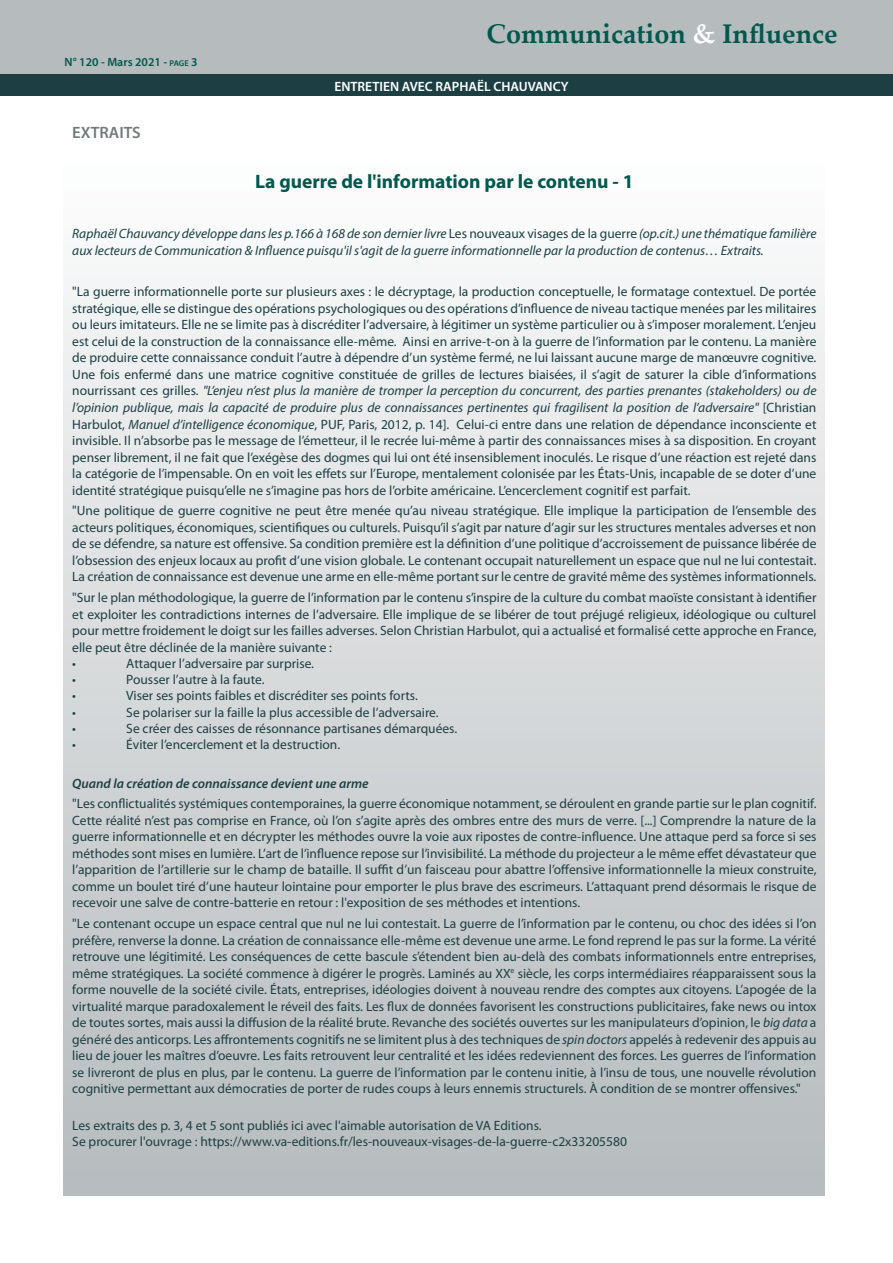
<style>
.page{position:relative;width:893px;height:1263px;background:#fff}
.page>*{position:absolute;margin:0;border:0;box-sizing:border-box;transform-origin:0 0}
.t1{font:700 27px "Palatino Linotype";color:#00584c}
.Titre_article_P1-4{font:700 19.5px "Myriad Pro";color:#00584c}
.Titre_colonnes{font:600 16.5px "Myriad Pro";color:#727b7c}
.Style_de_paragraphe{font:13.5px/16.5px "Myriad Pro";color:#1d3f44;text-align:justify}
.Style_de_paragraphe-2{font:italic 13.5px/16.5px "Myriad Pro";color:#1d3f44}
.Style_de_paragraphe-3{font:italic 600 13.5px "Myriad Pro";color:#1d3f44}
.t2{font:600 13.5px "Myriad Pro";color:#fff}
.t3{font:600 12px "Myriad Pro";color:#00584c}
.s1{font-size:8.4px}
.s2{color:#fff}
.s3{font-style:normal}
.s4{font-style:italic}
</style>
<div class="page">
<div style="left:0;top:0;width:893px;height:74px;background:#b6bcbe"></div>
<div style="left:0;top:75px;width:893px;height:21px;background:#1d3f44"></div>
<div style="left:64px;top:123px;width:761px;height:1073px;background:linear-gradient(to bottom,#fff,#b4b9bc)"></div>
<p class="t3" style="left:65px;top:55px;width:135px">N° 120 - Mars 2021 - <span class="s1">page</span> 3</p>
<p class="Titre_colonnes" style="left:72px;top:122px;width:70px">EXTRAITS</p>
<p class="t1" style="left:487px;top:14px;width:353px">Communication <span class="s2">&amp;</span> Influence</p>
<p class="t2" style="left:334px;top:78px;width:236px">ENTRETIEN AVEC RAPHAËL CHAUVANCY</p>
<p class="Titre_article_P1-4" style="left:255px;top:169px;width:380px">La guerre de l'information par le contenu - 1</p>
<p class="Style_de_paragraphe-2" style="left:72px;top:225px;width:746px">Raphaël Chauvancy développe dans les p.166 à 168 de son dernier livre <span class="s3">Les nouveaux visages de la guerre</span> (op.cit.) une thématique familière aux lecteurs de Communication &amp; Influence puisqu'il s'agit de la guerre informationnelle par la production de contenus… Extraits.</p>
<p class="Style_de_paragraphe" style="left:72px;top:283px;width:746px">"La guerre informationnelle porte sur plusieurs axes : le décryptage, la production conceptuelle, le formatage contextuel. De portée stratégique, elle se distingue des opérations psychologiques ou des opérations d’influence de niveau tactique menées par les militaires ou leurs imitateurs. Elle ne se limite pas à discréditer l’adversaire, à légitimer un système particulier ou à s’imposer moralement. L’enjeu est celui de la construction de la connaissance elle-même. Ainsi en arrive-t-on à la guerre de l’information par le contenu. La manière de produire cette connaissance conduit l’autre à dépendre d’un système fermé, ne lui laissant aucune marge de manœuvre cognitive.<br>Une fois enfermé dans une matrice cognitive constituée de grilles de lectures biaisées, il s’agit de saturer la cible d’informations nourrissant ces grilles. <span class="s4">"L’enjeu n’est plus la manière de tromper la perception du concurrent, des parties prenantes (stakeholders) ou de l’opinion publique, mais la capacité de produire plus de connaissances pertinentes qui fragilisent la position de l’adversaire"</span> [Christian Harbulot, <span class="s4">Manuel d’intelligence économique</span>, PUF, Paris, 2012, p. 14]. Celui-ci entre dans une relation de dépendance inconsciente et invisible. Il n’absorbe pas le message de l’émetteur, il le recrée lui-même à partir des connaissances mises à sa disposition. En croyant penser librement, il ne fait que l’exégèse des dogmes qui lui ont été insensiblement inoculés. Le risque d’une réaction est rejeté dans la catégorie de l’impensable. On en voit les effets sur l’Europe, mentalement colonisée par les États-Unis, incapable de se doter d’une identité stratégique puisqu’elle ne s’imagine pas hors de l’orbite américaine. L’encerclement cognitif est parfait.</p>
<p class="Style_de_paragraphe" style="left:72px;top:502px;width:746px">"Une politique de guerre cognitive ne peut être menée qu’au niveau stratégique. Elle implique la participation de l’ensemble des acteurs politiques, économiques, scientifiques ou culturels. Puisqu’il s’agit par nature d’agir sur les structures mentales adverses et non de se défendre, sa nature est offensive. Sa condition première est la définition d’une politique d’accroissement de puissance libérée de l’obsession des enjeux locaux au profit d’une vision globale. Le contenant occupait naturellement un espace que nul ne lui contestait.<br>La création de connaissance est devenue une arme en elle-même portant sur le centre de gravité même des systèmes informationnels.</p>
<p class="Style_de_paragraphe" style="left:72px;top:589px;width:746px">"Sur le plan méthodologique, la guerre de l’information par le contenu s’inspire de la culture du combat maoïste consistant à identifier et exploiter les contradictions internes de l’adversaire. Elle implique de se libérer de tout préjugé religieux, idéologique ou culturel pour mettre froidement le doigt sur les failles adverses. Selon Christian Harbulot, qui a actualisé et formalisé cette approche en France, elle peut être déclinée de la manière suivante :</p>
<p class="Style_de_paragraphe" style="left:72px;top:655px;width:5px">•</p>
<p class="Style_de_paragraphe" style="left:126px;top:655px;width:189px">Attaquer l’adversaire par surprise.</p>
<p class="Style_de_paragraphe" style="left:72px;top:671px;width:5px">•</p>
<p class="Style_de_paragraphe" style="left:126px;top:671px;width:140px">Pousser l’autre à la faute.</p>
<p class="Style_de_paragraphe" style="left:72px;top:687px;width:5px">•</p>
<p class="Style_de_paragraphe" style="left:126px;top:687px;width:293px">Viser ses points faibles et discréditer ses points forts.</p>
<p class="Style_de_paragraphe" style="left:72px;top:703px;width:5px">•</p>
<p class="Style_de_paragraphe" style="left:126px;top:703px;width:314px">Se polariser sur la faille la plus accessible de l’adversaire.</p>
<p class="Style_de_paragraphe" style="left:72px;top:720px;width:5px">•</p>
<p class="Style_de_paragraphe" style="left:126px;top:720px;width:332px">Se créer des caisses de résonnance partisanes démarquées.</p>
<p class="Style_de_paragraphe" style="left:72px;top:736px;width:5px">•</p>
<p class="Style_de_paragraphe" style="left:126px;top:736px;width:215px">Éviter l’encerclement et la destruction.</p>
<p class="Style_de_paragraphe-3" style="left:72px;top:774px;width:298px">Quand la création de connaissance devient une arme</p>
<p class="Style_de_paragraphe" style="left:72px;top:795px;width:746px">"Les conflictualités systémiques contemporaines, la guerre économique notamment, se déroulent en grande partie sur le plan cognitif.<br>Cette réalité n’est pas comprise en France, où l’on s’agite après des ombres entre des murs de verre. [...] Comprendre la nature de la guerre informationnelle et en décrypter les méthodes ouvre la voie aux ripostes de contre-influence. Une attaque perd sa force si ses méthodes sont mises en lumière. L’art de l’influence repose sur l’invisibilité. La méthode du projecteur a le même effet dévastateur que l’apparition de l’artillerie sur le champ de bataille. Il suffit d’un faisceau pour abattre l’offensive informationnelle la mieux construite, comme un boulet tiré d’une hauteur lointaine pour emporter le plus brave des escrimeurs. L’attaquant prend désormais le risque de recevoir une salve de contre-batterie en retour : l'exposition de ses méthodes et intentions.</p>
<p class="Style_de_paragraphe" style="left:72px;top:915px;width:746px">"Le contenant occupe un espace central que nul ne lui contestait. La guerre de l’information par le contenu, ou choc des idées si l’on préfère, renverse la donne. La création de connaissance elle-même est devenue une arme. Le fond reprend le pas sur la forme. La vérité retrouve une légitimité. Les conséquences de cette bascule s’étendent bien au-delà des combats informationnels entre entreprises, même stratégiques. La société commence à digérer le progrès. Laminés au XX<sup>e</sup> siècle, les corps intermédiaires réapparaissent sous la forme nouvelle de la société civile. États, entreprises, idéologies doivent à nouveau rendre des comptes aux citoyens. L’apogée de la virtualité marque paradoxalement le réveil des faits. Les flux de données favorisent les constructions publicitaires, fake news ou intox de toutes sortes, mais aussi la diffusion de la réalité brute. Revanche des sociétés ouvertes sur les manipulateurs d’opinion, le <span class="s4">big data</span> a généré des anticorps. Les affrontements cognitifs ne se limitent plus à des techniques de <span class="s4">spin doctors</span> appelés à redevenir des appuis au lieu de jouer les maîtres d’oeuvre. Les faits retrouvent leur centralité et les idées redeviennent des forces. Les guerres de l’information se livreront de plus en plus, par le contenu. La guerre de l’information par le contenu initie, à l’insu de tous, une nouvelle révolution cognitive permettant aux démocraties de porter de rudes coups à leurs ennemis structurels. À condition de se montrer offensives."</p>
<p class="Style_de_paragraphe" style="left:72px;top:1117px;width:471px">Les extraits des p. 3, 4 et 5 sont publiés ici avec l'aimable autorisation de VA Editions.</p>
<p class="Style_de_paragraphe" style="left:72px;top:1133px;width:556px">Se procurer l'ouvrage : https://www.va-editions.fr/les-nouveaux-visages-de-la-guerre-c2x33205580</p>
</div>
